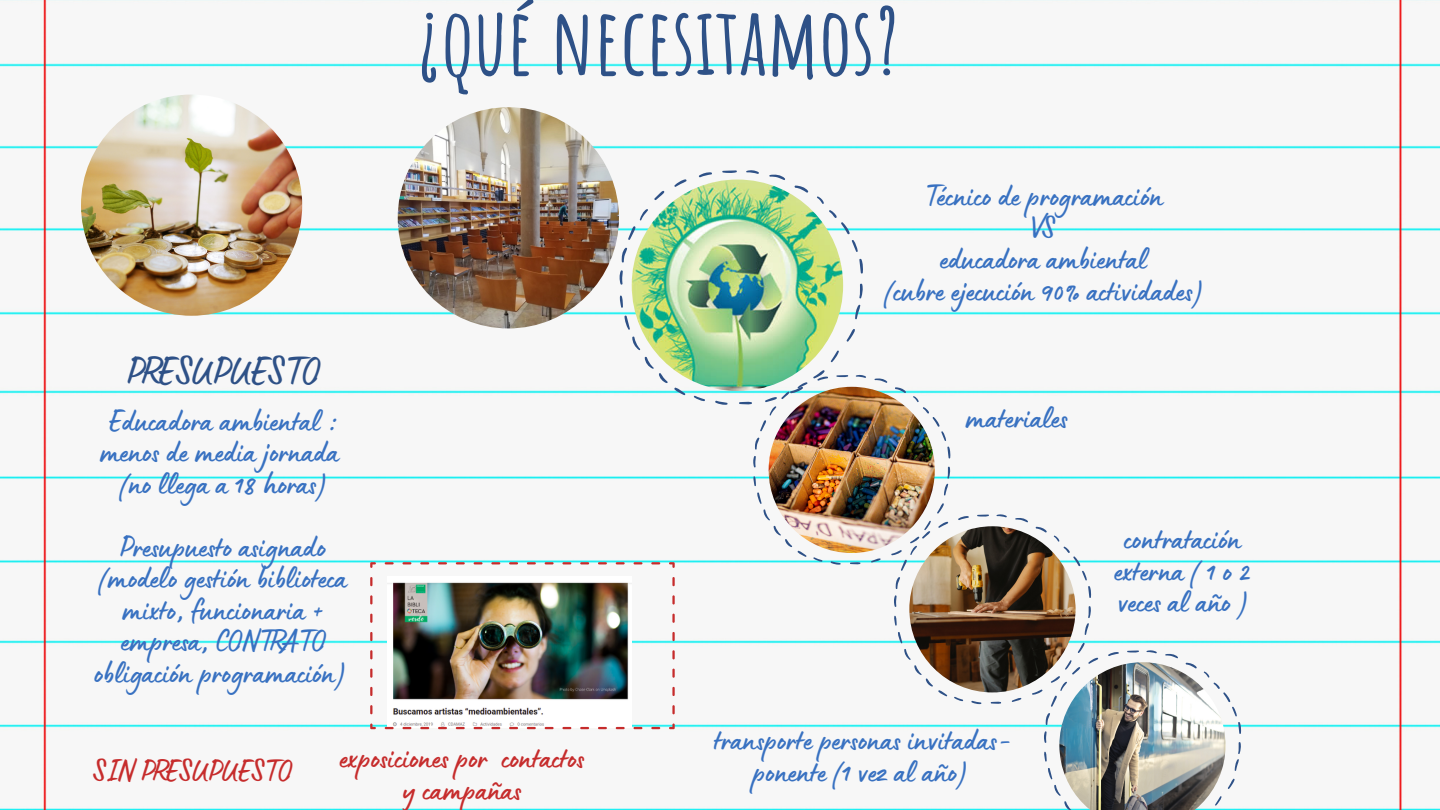
<style>
.page{position:relative;width:1440px;height:810px;background:#fff}
.page>*{position:absolute;margin:0;border:0;box-sizing:border-box;transform-origin:0 0}
.t1{font:700 92.1px "Amatic SC";color:#2e5187}
.t2{font:41px "Lumios Marker";color:#2e5187}
.t3{font:32px/31.5px "Lumios Marker";color:#3871c1;text-align:center}
.t4{font:32px/31.5px "Lumios Marker";color:#c62c2c;text-align:center}
</style>
<div class="page">
<img style="left:0;top:0;width:1440px;height:810px">
<img style="left:81px;top:95px;width:221px;height:221px;border-radius:50%">
<svg style="left:674px;top:387px;width:12px;height:9px"></svg>
<svg style="left:645px;top:357px;width:23px;height:26px"></svg>
<svg style="left:632px;top:336px;width:9px;height:15px"></svg>
<svg style="left:624px;top:315px;width:6px;height:15px"></svg>
<svg style="left:619px;top:295px;width:4px;height:13px"></svg>
<svg style="left:619px;top:270px;width:4px;height:15px"></svg>
<svg style="left:621px;top:247px;width:6px;height:16px"></svg>
<svg style="left:628px;top:209px;width:20px;height:31px"></svg>
<svg style="left:654px;top:191px;width:11px;height:10px"></svg>
<svg style="left:674px;top:179px;width:13px;height:8px"></svg>
<svg style="left:698px;top:172px;width:14px;height:6px"></svg>
<svg style="left:722px;top:170px;width:15px;height:3px"></svg>
<svg style="left:746px;top:170px;width:13px;height:4px"></svg>
<svg style="left:769px;top:174px;width:16px;height:6px"></svg>
<svg style="left:693px;top:395px;width:13px;height:6px"></svg>
<svg style="left:715px;top:400px;width:13px;height:5px"></svg>
<svg style="left:830px;top:350px;width:9px;height:13px"></svg>
<svg style="left:846px;top:329px;width:9px;height:13px"></svg>
<svg style="left:855px;top:305px;width:5px;height:15px"></svg>
<svg style="left:859px;top:283px;width:4px;height:16px"></svg>
<svg style="left:859px;top:259px;width:4px;height:15px"></svg>
<svg style="left:794px;top:186px;width:15px;height:7px"></svg>
<svg style="left:816px;top:196px;width:8px;height:8px"></svg>
<svg style="left:829px;top:210px;width:29px;height:42px"></svg>
<img style="left:632px;top:180px;width:211px;height:211px;border-radius:50%">
<img style="left:769px;top:387px;width:166px;height:166px;border-radius:50%">
<svg style="left:757px;top:492px;width:50px;height:65px"></svg>
<svg style="left:753px;top:476px;width:3px;height:10px"></svg>
<svg style="left:753px;top:456px;width:3px;height:12px"></svg>
<img style="left:739px;top:370px;width:89px;height:80px">
<svg style="left:836px;top:375px;width:13px;height:2px"></svg>
<svg style="left:856px;top:374px;width:10px;height:4px"></svg>
<svg style="left:874px;top:378px;width:14px;height:5px"></svg>
<svg style="left:813px;top:557px;width:10px;height:5px"></svg>
<svg style="left:830px;top:561px;width:11px;height:4px"></svg>
<svg style="left:850px;top:562px;width:11px;height:3px"></svg>
<svg style="left:871px;top:558px;width:10px;height:5px"></svg>
<svg style="left:937px;top:503px;width:7px;height:11px"></svg>
<svg style="left:944px;top:466px;width:7px;height:30px"></svg>
<svg style="left:895px;top:387px;width:11px;height:6px"></svg>
<svg style="left:913px;top:396px;width:37px;height:63px"></svg>
<svg style="left:898px;top:632px;width:50px;height:65px"></svg>
<svg style="left:894px;top:616px;width:3px;height:10px"></svg>
<svg style="left:894px;top:595px;width:3px;height:12px"></svg>
<svg style="left:895px;top:577px;width:5px;height:12px"></svg>
<svg style="left:891px;top:520px;width:40px;height:51px"></svg>
<svg style="left:938px;top:522px;width:11px;height:6px"></svg>
<svg style="left:958px;top:516px;width:11px;height:4px"></svg>
<svg style="left:977px;top:514px;width:12px;height:3px"></svg>
<svg style="left:996px;top:514px;width:11px;height:4px"></svg>
<svg style="left:1015px;top:518px;width:13px;height:5px"></svg>
<svg style="left:954px;top:696px;width:10px;height:5px"></svg>
<svg style="left:971px;top:701px;width:11px;height:3px"></svg>
<svg style="left:990px;top:701px;width:11px;height:3px"></svg>
<svg style="left:1011px;top:698px;width:11px;height:4px"></svg>
<svg style="left:1032px;top:689px;width:11px;height:6px"></svg>
<svg style="left:1085px;top:606px;width:6px;height:29px"></svg>
<svg style="left:1035px;top:527px;width:12px;height:6px"></svg>
<svg style="left:1053px;top:535px;width:38px;height:63px"></svg>
<img style="left:909px;top:526px;width:167px;height:166px;border-radius:50%">
<img style="left:1059px;top:662px;width:167px;height:148px">
<svg style="left:1048px;top:768px;width:24px;height:42px"></svg>
<svg style="left:1044px;top:751px;width:3px;height:11px"></svg>
<svg style="left:1044px;top:731px;width:3px;height:12px"></svg>
<svg style="left:1045px;top:713px;width:5px;height:12px"></svg>
<svg style="left:1050px;top:643px;width:49px;height:64px"></svg>
<svg style="left:1108px;top:652px;width:11px;height:4px"></svg>
<svg style="left:1127px;top:650px;width:12px;height:3px"></svg>
<svg style="left:1146px;top:650px;width:11px;height:4px"></svg>
<svg style="left:1165px;top:653px;width:13px;height:6px"></svg>
<svg style="left:1215px;top:796px;width:7px;height:10px"></svg>
<svg style="left:1227px;top:779px;width:8px;height:10px"></svg>
<svg style="left:1235px;top:742px;width:6px;height:29px"></svg>
<svg style="left:1185px;top:663px;width:12px;height:6px"></svg>
<svg style="left:1203px;top:671px;width:38px;height:63px"></svg>
<img style="left:370px;top:562px;width:305px;height:167px">
<img style="left:398px;top:107px;width:221px;height:221px;border-radius:50%">
<h1 class="t1" style="left:417px;top:-19px;width:484px">¿QUÉ NECESITAMOS?</h1>
<p class="t2" style="left:127px;top:358px;width:193px">PRESUPUESTO</p>
<p class="t3" style="left:100px;top:410px;width:241px">Educadora ambiental : menos de media jornada (no llega a 18 horas)</p>
<p class="t3" style="left:94px;top:536px;width:255px">Presupuesto asignado (modelo gestión biblioteca mixto, funcionaria + empresa, CONTRATO obligación programación)</p>
<p class="t3" style="left:885px;top:186px;width:319px">Técnico de programación<br>VS<br>educadora ambiental<br>(cubre ejecución 90% actividades)</p>
<p class="t3" style="left:966px;top:408px;width:104px">materiales</p>
<p class="t3" style="left:1114px;top:529px;width:138px">contratación externa ( 1 o 2 veces al año )</p>
<p class="t3" style="left:714px;top:730px;width:300px">transporte personas invitadas-</p>
<p class="t4" style="left:339px;top:748px;width:246px">exposiciones por contactos y campañas</p>
<p class="t4" style="left:92px;top:761px;width:200px">SIN PRESUPUESTO</p>
<p class="t3" style="left:752px;top:762px;width:216px">ponente (1 vez al año)</p>
</div>
